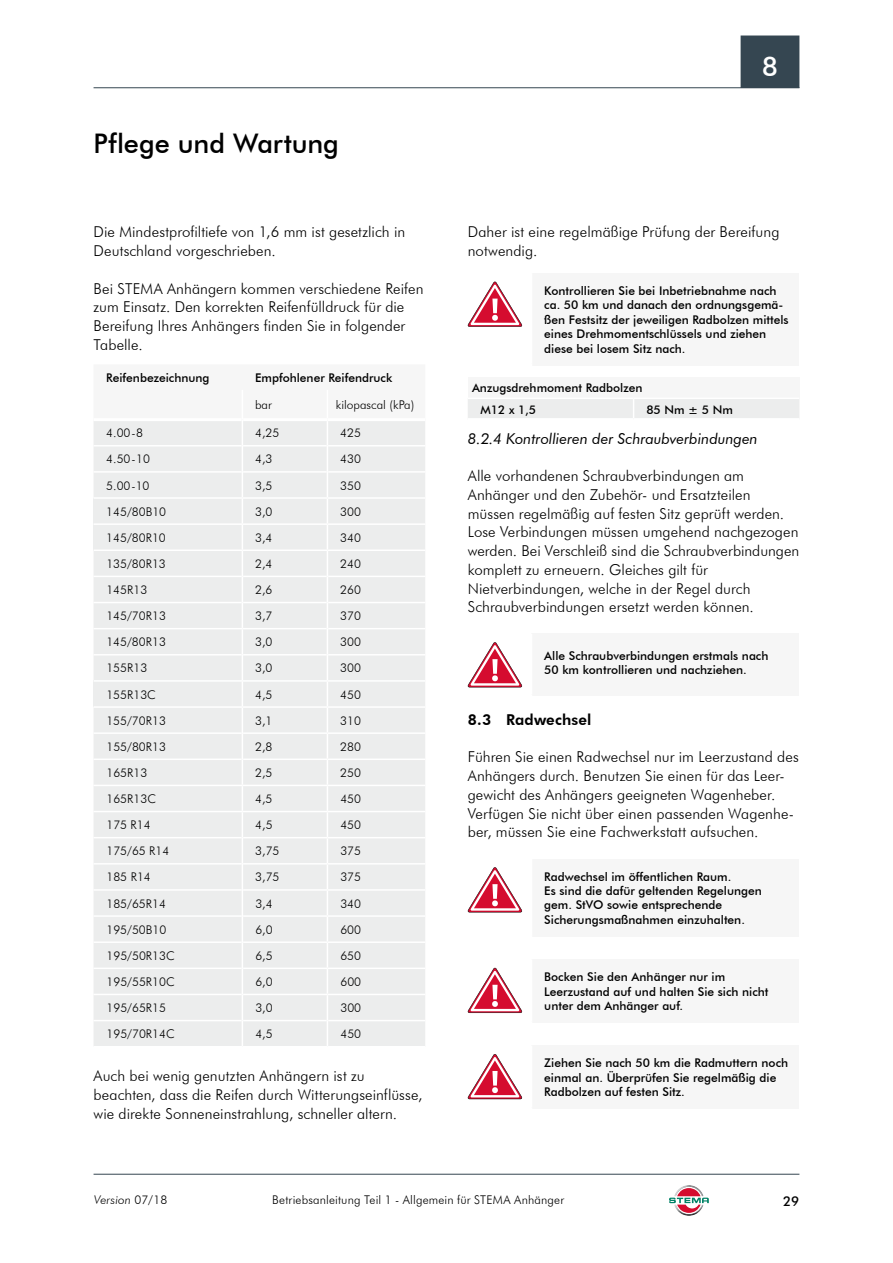
<style>
.page{position:relative;width:893px;height:1263px;background:#fff}
.page>*{position:absolute;margin:0;border:0;box-sizing:border-box;transform-origin:0 0}
.t1{font:500 27px "Futura BT";letter-spacing:-.005em;color:#000}
.t2{font:500 27px "Futura BT";color:#fff}
.t3{font:300 15px/18.8px "Futura BT";letter-spacing:.005em;color:#000}
.t4{font:italic 15px "Futura BT";color:#000}
.t5{font:800 15px "Futura BT";letter-spacing:.01em;color:#000}
.t6{font:500 13.5px "Futura BT";color:#000}
.t7{font:500 12px/14.4px "Futura BT";color:#000}
.t8{font:300 12px "Futura BT";color:#000}
.t9{font:italic 300 12px "Futura BT";letter-spacing:.005em;color:#000}
.s1{font-style:normal}
</style>
<div class="page">
<hr style="left:94px;top:1174px;width:705px;height:1px;background:#354651">
<svg style="left:669px;top:1185px;width:40px;height:31px"></svg>
<div style="left:741px;top:36px;width:58px;height:52px;background:#354651"></div>
<hr style="left:94px;top:87px;width:705px;height:1px;background:#354651">
<div style="left:94px;top:421px;width:331px;height:625px;background:#eceded"></div>
<div style="left:531px;top:273px;width:268px;height:92px;background:#f6f6f6"></div>
<hr style="left:468px;top:364px;width:64px;height:3px;background:#fff">
<hr style="left:531px;top:273px;width:1px;height:91px;background:#fff">
<svg style="left:468px;top:282px;width:54px;height:45px"></svg>
<div style="left:468px;top:377px;width:331px;height:21px;background:#f6f6f6"></div>
<div style="left:468px;top:399px;width:331px;height:19px;background:#eceded"></div>
<div style="left:531px;top:634px;width:268px;height:62px;background:#f6f6f6"></div>
<hr style="left:468px;top:694px;width:64px;height:3px;background:#fff">
<hr style="left:531px;top:634px;width:1px;height:60px;background:#fff">
<svg style="left:468px;top:642px;width:54px;height:45px"></svg>
<div style="left:531px;top:859px;width:268px;height:77px;background:#f6f6f6"></div>
<hr style="left:468px;top:935px;width:64px;height:3px;background:#fff">
<hr style="left:531px;top:859px;width:1px;height:76px;background:#fff">
<svg style="left:468px;top:867px;width:54px;height:45px"></svg>
<div style="left:531px;top:959px;width:268px;height:64px;background:#f6f6f6"></div>
<hr style="left:468px;top:1021px;width:64px;height:3px;background:#fff">
<hr style="left:531px;top:959px;width:1px;height:62px;background:#fff">
<svg style="left:468px;top:968px;width:54px;height:45px"></svg>
<div style="left:531px;top:1045px;width:268px;height:64px;background:#f6f6f6"></div>
<hr style="left:468px;top:1107px;width:64px;height:3px;background:#fff">
<hr style="left:531px;top:1045px;width:1px;height:62px;background:#fff">
<svg style="left:468px;top:1054px;width:54px;height:45px"></svg>
<h1 class="t1" style="left:94px;top:132px;width:247px">Pflege und Wartung</h1>
<p class="t3" style="left:94px;top:224px;width:313px">Die Mindestprofiltiefe von 1,6 mm ist gesetzlich in<br>Deutschland vorgeschrieben.</p>
<p class="t3" style="left:94px;top:280px;width:332px">Bei STEMA Anhängern kommen verschiedene Reifen zum Einsatz. Den korrekten Reifenfülldruck für die Bereifung Ihres Anhängers finden Sie in folgender Tabelle.</p>
<p class="t7" style="left:106px;top:371px;width:105px">Reifenbezeichnung</p>
<p class="t7" style="left:255px;top:371px;width:139px">Empfohlener Reifendruck</p>
<p class="t8" style="left:255px;top:400px;width:18px">bar</p>
<p class="t8" style="left:336px;top:400px;width:80px">kilopascal ( kPa )</p>
<p class="t8" style="left:106px;top:428px;width:38px">4.00 - 8</p>
<p class="t8" style="left:255px;top:428px;width:26px">4,25</p>
<p class="t8" style="left:340px;top:428px;width:22px">425</p>
<p class="t8" style="left:106px;top:454px;width:45px">4.50 - 10</p>
<p class="t8" style="left:255px;top:454px;width:19px">4,3</p>
<p class="t8" style="left:340px;top:454px;width:22px">430</p>
<p class="t8" style="left:106px;top:480px;width:45px">5.00 -10</p>
<p class="t8" style="left:255px;top:480px;width:19px">3,5</p>
<p class="t8" style="left:340px;top:480px;width:22px">350</p>
<p class="t8" style="left:106px;top:506px;width:61px">145/80B10</p>
<p class="t8" style="left:255px;top:506px;width:19px">3,0</p>
<p class="t8" style="left:340px;top:506px;width:22px">300</p>
<p class="t8" style="left:106px;top:532px;width:61px">145/80R10</p>
<p class="t8" style="left:255px;top:532px;width:19px">3,4</p>
<p class="t8" style="left:340px;top:532px;width:22px">340</p>
<p class="t8" style="left:106px;top:559px;width:61px">135/80R13</p>
<p class="t8" style="left:255px;top:559px;width:19px">2,4</p>
<p class="t8" style="left:340px;top:559px;width:22px">240</p>
<p class="t8" style="left:106px;top:585px;width:42px">145R13</p>
<p class="t8" style="left:255px;top:585px;width:19px">2,6</p>
<p class="t8" style="left:340px;top:585px;width:22px">260</p>
<p class="t8" style="left:106px;top:611px;width:61px">145/70R13</p>
<p class="t8" style="left:255px;top:611px;width:19px">3,7</p>
<p class="t8" style="left:340px;top:611px;width:22px">370</p>
<p class="t8" style="left:106px;top:637px;width:61px">145/80R13</p>
<p class="t8" style="left:255px;top:637px;width:19px">3,0</p>
<p class="t8" style="left:340px;top:637px;width:22px">300</p>
<p class="t8" style="left:106px;top:663px;width:42px">155R13</p>
<p class="t8" style="left:255px;top:663px;width:19px">3,0</p>
<p class="t8" style="left:340px;top:663px;width:22px">300</p>
<p class="t8" style="left:106px;top:689px;width:51px">155R13C</p>
<p class="t8" style="left:255px;top:689px;width:19px">4,5</p>
<p class="t8" style="left:340px;top:689px;width:22px">450</p>
<p class="t8" style="left:106px;top:715px;width:61px">155/70R13</p>
<p class="t8" style="left:255px;top:715px;width:19px">3,1</p>
<p class="t8" style="left:340px;top:715px;width:22px">310</p>
<p class="t8" style="left:106px;top:741px;width:61px">155/80R13</p>
<p class="t8" style="left:255px;top:741px;width:19px">2,8</p>
<p class="t8" style="left:340px;top:741px;width:22px">280</p>
<p class="t8" style="left:106px;top:768px;width:42px">165R13</p>
<p class="t8" style="left:255px;top:768px;width:19px">2,5</p>
<p class="t8" style="left:340px;top:768px;width:22px">250</p>
<p class="t8" style="left:106px;top:794px;width:51px">165R13C</p>
<p class="t8" style="left:255px;top:794px;width:19px">4,5</p>
<p class="t8" style="left:340px;top:794px;width:22px">450</p>
<p class="t8" style="left:106px;top:820px;width:46px">175 R14</p>
<p class="t8" style="left:255px;top:820px;width:19px">4,5</p>
<p class="t8" style="left:340px;top:820px;width:22px">450</p>
<p class="t8" style="left:106px;top:846px;width:65px">175/65 R14</p>
<p class="t8" style="left:255px;top:846px;width:26px">3,75</p>
<p class="t8" style="left:340px;top:846px;width:22px">375</p>
<p class="t8" style="left:106px;top:872px;width:46px">185 R14</p>
<p class="t8" style="left:255px;top:872px;width:26px">3,75</p>
<p class="t8" style="left:340px;top:872px;width:22px">375</p>
<p class="t8" style="left:106px;top:898px;width:61px">185/65R14</p>
<p class="t8" style="left:255px;top:898px;width:19px">3,4</p>
<p class="t8" style="left:340px;top:898px;width:22px">340</p>
<p class="t8" style="left:106px;top:924px;width:61px">195/50B10</p>
<p class="t8" style="left:255px;top:924px;width:19px">6,0</p>
<p class="t8" style="left:340px;top:924px;width:22px">600</p>
<p class="t8" style="left:107px;top:950px;width:70px">195/50R13C</p>
<p class="t8" style="left:255px;top:950px;width:19px">6,5</p>
<p class="t8" style="left:340px;top:950px;width:22px">650</p>
<p class="t8" style="left:107px;top:977px;width:70px">195/55R10C</p>
<p class="t8" style="left:255px;top:977px;width:19px">6,0</p>
<p class="t8" style="left:340px;top:977px;width:22px">600</p>
<p class="t8" style="left:107px;top:1003px;width:61px">195/65R15</p>
<p class="t8" style="left:255px;top:1003px;width:19px">3,0</p>
<p class="t8" style="left:340px;top:1003px;width:22px">300</p>
<p class="t8" style="left:107px;top:1029px;width:70px">195/70R14C</p>
<p class="t8" style="left:255px;top:1029px;width:19px">4,5</p>
<p class="t8" style="left:340px;top:1029px;width:22px">450</p>
<p class="t3" style="left:94px;top:1068px;width:330px">Auch bei wenig genutzten Anhängern ist zu beachten, dass die Reifen durch Witterungseinflüsse, wie direkte Sonneneinstrahlung, schneller altern.</p>
<h1 class="t2" style="left:762px;top:55px;width:18px">8</h1>
<p class="t3" style="left:468px;top:224px;width:313px">Daher ist eine regelmäßige Prüfung der Bereifung notwendig.</p>
<p class="t7" style="left:544px;top:285px;width:246px">Kontrollieren Sie bei Inbetriebnahme nach ca. 50 km und danach den ordnungsgemä&shy;ßen Festsitz der jeweiligen Radbolzen mittels eines Drehmomentschlüssels und ziehen diese bei losem Sitz nach.</p>
<p class="t7" style="left:480px;top:378px;width:163px;line-height:21.3px;text-indent:-9px">Anzugsdrehmoment Radbolzen<br>M12 x 1,5</p>
<p class="t7" style="left:646px;top:403px;width:88px">85 Nm ± 5 Nm</p>
<p class="t4" style="left:468px;top:432px;width:291px">8.2.4 Kontrollieren der Schraubverbindungen</p>
<p class="t3" style="left:468px;top:468px;width:333px">Alle vorhandenen Schraubverbindungen am Anhänger und den Zubehör- und Ersatzteilen müssen regelmäßig auf festen Sitz geprüft werden.<br>Lose Verbindungen müssen umgehend nachgezogen werden. Bei Verschleiß sind die Schraubverbindungen komplett zu erneuern. Gleiches gilt für Nietverbindungen, welche in der Regel durch Schraubverbindungen ersetzt werden können.</p>
<p class="t7" style="left:544px;top:649px;width:226px">Alle Schraubverbindungen erstmals nach<br>50 km kontrollieren und nachziehen.</p>
<p class="t5" style="left:468px;top:713px;width:125px">8.3 Radwechsel</p>
<p class="t3" style="left:468px;top:749px;width:332px">Führen Sie einen Radwechsel nur im Leerzustand des Anhängers durch. Benutzen Sie einen für das Leer&shy;gewicht des Anhängers geeigneten Wagenheber.<br>Verfügen Sie nicht über einen passenden Wagenhe&shy;ber, müssen Sie eine Fachwerkstatt aufsuchen.</p>
<p class="t7" style="left:544px;top:870px;width:219px">Radwechsel im öffentlichen Raum.<br>Es sind die dafür geltenden Regelungen gem. StVO sowie entsprechende Sicherungsmaßnahmen einzuhalten.</p>
<p class="t7" style="left:544px;top:971px;width:226px">Bocken Sie den Anhänger nur im<br>Leerzustand auf und halten Sie sich nicht unter dem Anhänger auf.</p>
<p class="t7" style="left:544px;top:1057px;width:245px">Ziehen Sie nach 50 km die Radmuttern noch einmal an. Überprüfen Sie regelmäßig die<br>Radbolzen auf festen Sitz.</p>
<p class="t9" style="left:94px;top:1195px;width:75px">Version <span class="s1">07/ 18</span></p>
<p class="t8" style="left:272px;top:1195px;width:293px">Betriebsanleitung Teil 1 - Allgemein für STEMA Anhänger</p>
<p class="t6" style="left:783px;top:1195px;width:18px">29</p>
</div>
